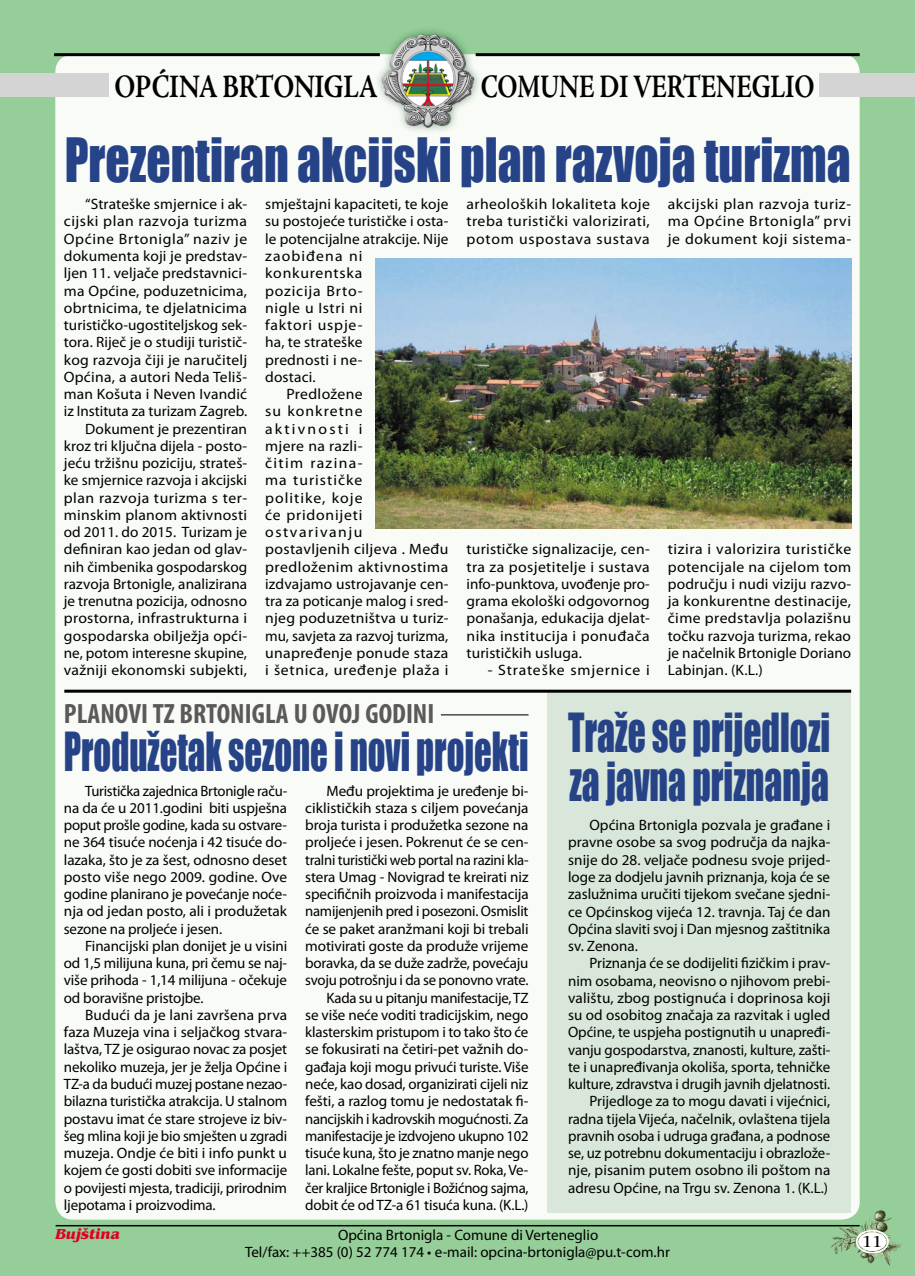
<style>
.page{position:relative;width:915px;height:1276px;background:#fff}
.page>*{position:absolute;margin:0;border:0;box-sizing:border-box;transform-origin:0 0}
.t1{font:56.1px "Impact";color:#264388;scale:.85 1}
.t2{font:49.5px "Impact";color:#264388;scale:.7 1}
.t3{font:49.5px "Impact";color:#264388;scale:.72 1}
.t4{font:700 33px "Adobe Jenson Pro";letter-spacing:-.01em;color:#000;scale:.77 1}
.t5{font:700 33px "Adobe Jenson Pro";letter-spacing:-.01em;color:#000;scale:.8 1}
.t6{font:700 condensed 28.05px "Myriad Pro";color:#5a5a5a}
.t7{font:16.5px "Benguiat IT Cby BT";color:#000}
.t8{font:15px/17.2px "Myriad Pro";color:#000;text-align:justify}
.t9{font:15px/17.2px "Myriad Pro";color:#000;text-align:justify;scale:1.05 1}
.t10{font:15px/17.2px "Myriad Pro";color:#000;text-align:justify;scale:1.04 1}
.t11{font:15px "Myriad Pro";letter-spacing:.05em;color:#000;scale:1.05 1}
.t12{font:15px "Myriad Pro";letter-spacing:.02em;color:#000;scale:1.05 1}
.t13{font:15px "Myriad Pro";letter-spacing:.035em;color:#000;scale:1.05 1}
.t14{font:15px "Myriad Pro";letter-spacing:.065em;color:#000;scale:1.05 1}
.t15{font:15px "Myriad Pro";letter-spacing:.025em;color:#000;scale:1.05 1}
.t16{font:15px "Myriad Pro";letter-spacing:.02em;color:#000;scale:1.04 1}
.t17{font:15px "Myriad Pro";letter-spacing:.045em;color:#000;scale:1.05 1}
.t18{font:15px "Myriad Pro";letter-spacing:.055em;color:#000;scale:1.05 1}
.t19{font:15px "Myriad Pro";letter-spacing:.085em;color:#000;scale:1.05 1}
.t20{font:15px "Myriad Pro";letter-spacing:.1em;color:#000;scale:1.05 1}
.t21{font:15px "Myriad Pro";letter-spacing:.07em;color:#000;scale:1.05 1}
.t22{font:15px "Myriad Pro";letter-spacing:.14em;color:#000;scale:1.05 1}
.t23{font:italic 700 15px "Benguiat IT Cby BT";color:#df0023}
</style>
<div class="page">
<div style="left:0;top:0;width:914px;height:1276px;background:#96ce99"></div>
<div style="left:55px;top:54px;width:804px;height:1165px;background:#f9fbf7;border-radius:18px"></div>
<div style="left:0;top:74px;width:108px;height:23px;background:#d4d4d4"></div>
<div style="left:372px;top:25px;width:109px;height:110px;background:#004616;opacity:.5"></div>
<img style="left:378px;top:31px;width:100px;height:100px">
<hr style="left:54px;top:53px;width:326px;height:3px;background:#000">
<hr style="left:475px;top:53px;width:384px;height:3px;background:#000">
<div style="left:819px;top:74px;width:95px;height:23px;background:#d4d4d4"></div>
<div style="left:547px;top:691px;width:303px;height:521px;background:#d8e7d9"></div>
<img style="left:375px;top:259px;width:475px;height:270px">
<hr style="left:441px;top:714px;width:87px;height:1px;background:#000">
<hr style="left:64px;top:689px;width:786px;height:3px;background:#000">
<img style="left:829px;top:1208px;width:72px;height:57px">
<div style="left:858px;top:1232px;width:27px;height:18px;background:#fff;border-radius:50%"></div>
<div style="left:855px;top:1229px;width:33px;height:24px;border:2px solid #fff;border-radius:50%"></div>
<div style="left:858px;top:1232px;width:27px;height:19px;border:1px solid #fff;border-radius:50%"></div>
<div style="left:859px;top:1234px;width:25px;height:15px;border:2px solid #fff;border-radius:50%"></div>
<hr style="left:56px;top:1225px;width:803px;height:1px;background:#000">
<h3 class="t5" style="left:114px;top:67px;width:331px">OPĆINA BRTONIGLA</h3>
<h3 class="t4" style="left:480px;top:67px;width:435px">COMUNE DI VERTENEGLIO</h3>
<h1 class="t1" style="left:65px;top:117px;width:925px">Prezentiran akcijski plan razvoja turizma</h1>
<p class="t8" style="left:64px;top:195px;width:185px;text-align:right">“Strateške smjernice i ak&shy;cijski plan razvoja turizma<br>Općine Brtonigla” naziv je dokumenta koji je predstav&shy;ljen 11. veljače predstavnici&shy;ma Općine, poduzetnicima, obrtnicima, te djelatnicima turističko-ugostiteljskog sek&shy;tora. Riječ je o studiji turistič&shy;kog razvoja čiji je naručitelj<br>Općina, a autori Neda Teliš&shy;man Košuta i Neven Ivandić iz Instituta za turizam Zagreb.<br>Dokument je prezentiran kroz tri ključna dijela - posto&shy;jeću tržišnu poziciju, strateš&shy;ke smjernice razvoja i akcijski plan razvoja turizma s ter&shy;minskim planom aktivnosti od 2011. do 2015. Turizam je definiran kao jedan od glav&shy;nih čimbenika gospodarskog razvoja Brtonigle, analizirana je trenutna pozicija, odnosno prostorna, infrastrukturna i gospodarska obilježja opći&shy;ne, potom interesne skupine, važniji ekonomski subjekti,</p>
<p class="t8" style="left:265px;top:195px;width:185px">smještajni kapaciteti, te koje</p>
<p class="t8" style="left:265px;top:213px;width:185px">su postojeće turističke i osta-</p>
<p class="t8" style="left:265px;top:230px;width:185px">le potencijalne atrakcije. Nije</p>
<p class="t21" style="left:265px;top:247px;width:94px">zaobiđena ni</p>
<p class="t11" style="left:265px;top:264px;width:94px">konkurentska</p>
<p class="t11" style="left:265px;top:281px;width:94px">pozicija Brto-</p>
<p class="t13" style="left:265px;top:298px;width:94px">nigle u Istri ni</p>
<p class="t11" style="left:265px;top:316px;width:94px">faktori uspje-</p>
<p class="t8" style="left:265px;top:333px;width:99px">ha, te strateške</p>
<p class="t8" style="left:265px;top:351px;width:99px">prednosti i ne-</p>
<p class="t8" style="left:265px;top:368px;width:52px">dostaci.</p>
<p class="t12" style="left:286px;top:385px;width:74px">Predložene</p>
<p class="t14" style="left:265px;top:402px;width:94px">su konkretne</p>
<p class="t22" style="left:265px;top:419px;width:94px">aktivnosti i</p>
<p class="t12" style="left:265px;top:436px;width:94px">mjere na razli-</p>
<p class="t19" style="left:265px;top:454px;width:94px">čitim razina-</p>
<p class="t14" style="left:265px;top:471px;width:94px">ma turističke</p>
<p class="t14" style="left:265px;top:488px;width:94px">politike, koje</p>
<p class="t11" style="left:265px;top:505px;width:94px">će pridonijeti</p>
<p class="t20" style="left:265px;top:523px;width:94px">ostvarivanju</p>
<p class="t15" style="left:265px;top:540px;width:176px">postavljenih ciljeva . Među</p>
<p class="t13" style="left:265px;top:557px;width:176px">predloženim aktivnostima</p>
<p class="t8" style="left:265px;top:575px;width:185px">izdvajamo ustrojavanje cen-</p>
<p class="t8" style="left:265px;top:592px;width:185px">tra za poticanje malog i sred-</p>
<p class="t16" style="left:265px;top:609px;width:178px">njeg poduzetništva u turiz-</p>
<p class="t8" style="left:265px;top:627px;width:185px">mu, savjeta za razvoj turizma,</p>
<p class="t12" style="left:265px;top:643px;width:176px">unapređenje ponude staza</p>
<p class="t17" style="left:265px;top:661px;width:176px">i šetnica, uređenje plaža i</p>
<p class="t9" style="left:466px;top:195px;width:176px">arheoloških lokaliteta koje treba turistički valorizirati, potom uspostava sustava</p>
<p class="t9" style="left:667px;top:195px;width:176px">akcijski plan razvoja turiz&shy;ma Općine Brtonigla” prvi je dokument koji sistema-</p>
<p class="t10" style="left:466px;top:540px;width:178px">turističke signalizacije, cen&shy;tra za posjetitelje i sustava info-punktova, uvođenje pro&shy;grama ekološki odgovornog ponašanja, edukacija djelat&shy;nika institucija i ponuđača turističkih usluga.</p>
<p class="t18" style="left:487px;top:661px;width:156px">- Strateške smjernice i</p>
<p class="t9" style="left:667px;top:540px;width:176px">tizira i valorizira turističke potencijale na cijelom tom području i nudi viziju razvo&shy;ja konkurentne destinacije, čime predstavlja polazišnu točku razvoja turizma, rekao je načelnik Brtonigle Doriano Labinjan. (K.L.)</p>
<h3 class="t6" style="left:64px;top:696px;width:372px">PLANOVI TZ BRTONIGLA U OVOJ GODINI</h3>
<h2 class="t2" style="left:64px;top:712px;width:1095px">Produžetak sezone i novi projekti Traže se prijedlozi</h2>
<h2 class="t3" style="left:569px;top:743px;width:361px">za javna priznanja</h2>
<p class="t8" style="left:64px;top:782px;width:225px;text-indent:21px">Turistička zajednica Brtonigle raču&shy;na da će u 2011.godini biti uspješna poput prošle godine, kada su ostvare&shy;ne 364 tisuće noćenja i 42 tisuće do&shy;lazaka, što je za šest, odnosno deset posto više nego 2009. godine. Ove godine planirano je povećanje noće&shy;nja od jedan posto, ali i produžetak sezone na proljeće i jesen.</p>
<p class="t8" style="left:64px;top:937px;width:225px;text-indent:21px">Financijski plan donijet je u visini od 1,5 milijuna kuna, pri čemu se naj&shy;više prihoda - 1,14 milijuna - očekuje od boravišne pristojbe.</p>
<p class="t8" style="left:64px;top:1006px;width:225px;text-indent:21px">Budući da je lani završena prva faza Muzeja vina i seljačkog stvara&shy;laštva, TZ je osigurao novac za posjet nekoliko muzeja, jer je želja Općine i TZ-a da budući muzej postane nezao&shy;bilazna turistička atrakcija. U stalnom postavu imat će stare strojeve iz biv&shy;šeg mlina koji je bio smješten u zgradi muzeja. Ondje će biti i info punkt u kojem će gosti dobiti sve informacije o povijesti mjesta, tradiciji, prirodnim ljepotama i proizvodima.</p>
<p class="t8" style="left:305px;top:782px;width:225px;text-align:right">Među projektima je uređenje bi&shy;ciklističkih staza s ciljem povećanja broja turista i produžetka sezone na proljeće i jesen. Pokrenut će se cen&shy;tralni turistički web portal na razini kla&shy;stera Umag - Novigrad te kreirati niz specifičnih proizvoda i manifestacija namijenjenih pred i posezoni. Osmislit će se paket aranžmani koji bi trebali motivirati goste da produže vrijeme boravka, da se duže zadrže, povećaju svoju potrošnju i da se ponovno vrate.<br>Kada su u pitanju manifestacije, TZ<br>se više neće voditi tradicijskim, nego klasterskim pristupom i to tako što će se fokusirati na četiri-pet važnih do&shy;gađaja koji mogu privući turiste. Više neće, kao dosad, organizirati cijeli niz fešti, a razlog tomu je nedostatak fi&shy;nancijskih i kadrovskih mogućnosti. Za manifestacije je izdvojeno ukupno 102 tisuće kuna, što je znatno manje nego lani. Lokalne fešte, poput sv. Roka, Ve&shy;čer kraljice Brtonigle i Božićnog sajma, dobit će od TZ-a 61 tisuća kuna. (K.L.)</p>
<p class="t8" style="left:568px;top:816px;width:264px;text-indent:21px">Općina Brtonigla pozvala je građane i pravne osobe sa svog područja da najka&shy;snije do 28. veljače podnesu svoje prijed&shy;loge za dodjelu javnih priznanja, koja će se zaslužnima uručiti tijekom svečane sjedni&shy;ce Općinskog vijeća 12. travnja. Taj će dan Općina slaviti svoj i Dan mjesnog zaštitnika sv. Zenona.</p>
<p class="t8" style="left:568px;top:954px;width:264px;text-align:right">Priznanja će se dodijeliti fizičkim i prav&shy;nim osobama, neovisno o njihovom prebi&shy;valištu, zbog postignuća i doprinosa koji su od osobitog značaja za razvitak i ugled Općine, te uspjeha postignutih u unapređi&shy;vanju gospodarstva, znanosti, kulture, zašti&shy;te i unapređivanja okoliša, sporta, tehničke kulture, zdravstva i drugih javnih djelatnosti.<br>Prijedloge za to mogu davati i vijećnici, radna tijela Vijeća, načelnik, ovlaštena tijela pravnih osoba i udruga građana, a podnose se, uz potrebnu dokumentaciju i obrazlože&shy;nje, pisanim putem osobno ili poštom na adresu Općine, na Trgu sv. Zenona 1. (K.L.)</p>
<p class="t23" style="left:56px;top:1224px;width:66px">Bujština</p>
<p class="t7" style="left:862px;top:1231px;width:21px">11</p>
<p class="t8" style="left:245px;top:1227px;width:426px;line-height:16.5px;text-indent:93px">Općina Brtonigla - Comune di Verteneglio<br>Tel/fax: ++385 (0) 52 774 174 • e-mail: opcina-brtonigla@pu.t-com.hr</p>
</div>
